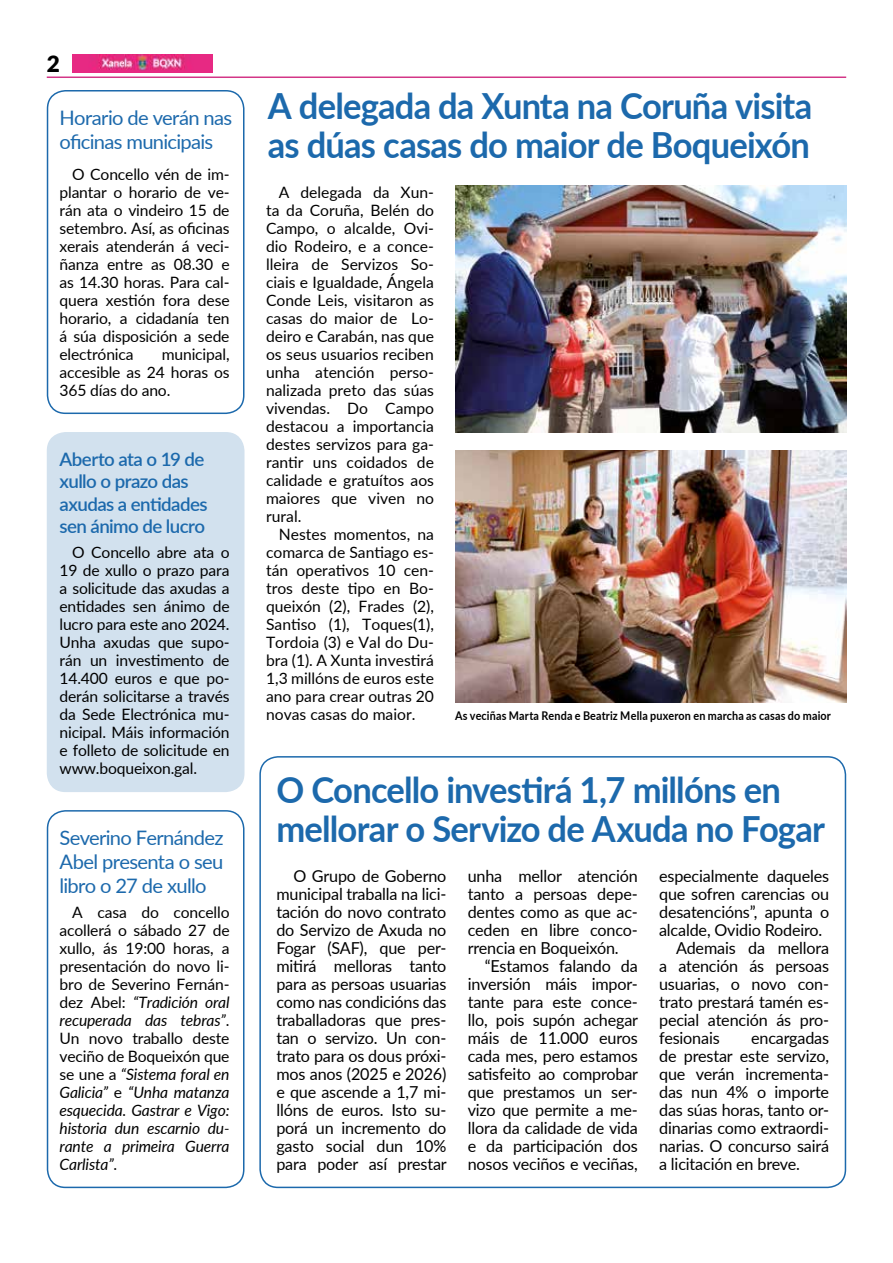
<style>
.page{position:relative;width:893px;height:1263px;background:#fff}
.page>*{position:absolute;margin:0;border:0;box-sizing:border-box;transform-origin:0 0}
.t1{font:700 36px/39px "Lato";letter-spacing:-.025em;color:#1c69ac;scale:.96 1}
.t2{font:900 22.5px "Lato";color:#000}
.t3{font:19.95px/24px "Lato";letter-spacing:-.035em;color:#1c69ac}
.t4{font:600 18.6px/22.5px "Lato";letter-spacing:-.03em;color:#1c69ac}
.t5{font:16.5px/18px "Lato";letter-spacing:-.01em;color:#000;text-align:justify}
.t6{font:15.6px/18px "Lato";letter-spacing:-.01em;color:#000;text-align:justify}
.t7{font:700 12px "Lato";letter-spacing:.015em;color:#000;scale:.9 1}
.s1{font-style:italic}
</style>
<div class="page">
<hr style="left:47px;top:77px;width:799px;height:1px;background:#d33687">
<img style="left:72px;top:54px;width:141px;height:18px">
<div style="left:259px;top:756px;width:587px;height:432px;border:2px solid #1c69ac;border-radius:18px"></div>
<div style="left:47px;top:90px;width:197px;height:324px;border:2px solid #1c69ac;border-radius:18px"></div>
<div style="left:48px;top:433px;width:196px;height:358px;background:#d2e1ee;border-radius:18px"></div>
<div style="left:47px;top:432px;width:197px;height:360px;border:2px solid #d2e1ee;border-radius:18px"></div>
<img style="left:455px;top:186px;width:391px;height:246px">
<img style="left:455px;top:450px;width:391px;height:252px">
<div style="left:47px;top:810px;width:197px;height:378px;border:2px solid #1c69ac;border-radius:18px"></div>
<h2 class="t2" style="left:47px;top:47px;width:15px">2</h2>
<p class="t3" style="left:60px;top:105px;width:174px">Horario de verán nas oficinas municipais</p>
<p class="t6" style="left:60px;top:165px;width:172px;text-indent:13px">O Concello vén de im&shy;plantar o horario de ve&shy;rán ata o vindeiro 15 de setembro. Así, as oficinas xerais atenderán á veci&shy;ñanza entre as 08.30 e as 14.30 horas. Para cal&shy;quera xestión fora dese horario, a cidadanía ten á súa disposición a sede electrónica</p>
<p class="t6" style="left:60px;top:345px;width:172px;text-indent:102px">municipal, accesible as 24 horas os 365 días do ano.</p>
<p class="t4" style="left:60px;top:447px;width:150px">Aberto ata o 19 de xullo o prazo das axudas a entidades sen ánimo de lucro</p>
<p class="t6" style="left:60px;top:543px;width:172px;text-indent:13px">O Concello abre ata o 19 de xullo o prazo para a solicitude das axudas a entidades sen ánimo de lucro para este ano 2024.<br>Unha axudas que supo&shy;rán un investimento de 14.400 euros e que po&shy;derán solicitarse a través da Sede Electrónica mu&shy;nicipal. Máis información e folleto de solicitude en www.boqueixon.gal.</p>
<p class="t3" style="left:60px;top:825px;width:166px;text-align:justify">Severino Fernández Abel presenta o seu libro o 27 de xullo</p>
<p class="t6" style="left:60px;top:903px;width:172px;text-indent:13px">A casa do concello acollerá o sábado 27 de xullo, ás 19:00 horas, a presentación do novo li&shy;bro de Severino Fernán&shy;dez Abel: <span class="s1">“Tradición oral recuperada das tebras”</span>.<br>Un novo traballo deste veciño de Boqueixón que se une a <span class="s1">“Sistema foral en Galicia”</span> e <span class="s1">“Unha matanza esquecida. Gastrar e Vigo: historia dun escarnio du&shy;rante a primeira Guerra Carlista”</span>.</p>
<h1 class="t1" style="left:268px;top:85px;width:569px">A delegada da Xunta na Coruña visita as dúas casas do maior de Boqueixón</h1>
<p class="t6" style="left:266px;top:183px;width:169px;text-indent:13px">A delegada da Xun&shy;ta da Coruña, Belén do Campo, o alcalde, Ovi&shy;dio Rodeiro, e a conce&shy;lleira de Servizos So&shy;ciais e Igualdade, Ángela Conde Leis, visitaron as casas do maior de Lo&shy;deiro e Carabán, nas que os seus usuarios reciben unha atención perso&shy;nalizada preto das súas vivendas. Do Campo destacou a importancia destes servizos para ga&shy;rantir uns coidados de calidade e gratuítos aos maiores que viven no rural.</p>
<p class="t6" style="left:266px;top:525px;width:169px;text-indent:13px">Nestes momentos, na comarca de Santiago es&shy;tán operativos 10 cen&shy;tros deste tipo en Bo&shy;queixón (2), Frades (2), Santiso (1), Toques(1), Tordoia (3) e Val do Du&shy;bra (1). A Xunta investirá 1,3 millóns de euros este ano para crear outras 20 novas casas do maior.</p>
<p class="t7" style="left:455px;top:707px;width:419px">As veciñas Marta Renda e Beatriz Mella puxeron en marcha as casas do maior</p>
<h1 class="t1" style="left:276px;top:769px;width:573px">O Concello investirá 1,7 millóns en mellorar o Servizo de Axuda no Fogar</h1>
<p class="t5" style="left:276px;top:866px;width:172px;text-indent:17px">O Grupo de Goberno municipal traballa na lici&shy;tación do novo contrato do Servizo de Axuda no Fogar (SAF), que per&shy;mitirá melloras tanto para as persoas usuarias como nas condicións das traballadoras que pres&shy;tan o servizo. Un con&shy;trato para os dous próxi&shy;mos anos (2025 e 2026) e que ascende a 1,7 mi&shy;llóns de euros. Isto su&shy;porá un incremento do gasto social dun 10% para poder así prestar</p>
<p class="t5" style="left:468px;top:866px;width:172px">unha mellor atención tanto a persoas depe&shy;dentes como as que ac&shy;ceden en libre conco&shy;rrencia en Boqueixón.</p>
<p class="t5" style="left:468px;top:956px;width:172px;text-indent:17px">“Estamos falando da inversión máis impor&shy;tante para este conce&shy;llo, pois supón achegar máis de 11.000 euros cada mes, pero estamos satisfeito ao comprobar que prestamos un ser&shy;vizo que permite a me&shy;llora da calidade de vida e da participación dos nosos veciños e veciñas,</p>
<p class="t5" style="left:659px;top:866px;width:172px">especialmente daqueles</p>
<p class="t5" style="left:659px;top:884px;width:172px">que sofren carencias ou</p>
<p class="t5" style="left:659px;top:902px;width:172px">desatencións”, apunta o</p>
<p class="t5" style="left:659px;top:920px;width:165px">alcalde, Ovidio Rodeiro.</p>
<p class="t5" style="left:676px;top:938px;width:155px">Ademais da mellora</p>
<p class="t5" style="left:659px;top:956px;width:172px">a atención ás persoas</p>
<p class="t5" style="left:659px;top:974px;width:172px">usuarias, o novo con-</p>
<p class="t5" style="left:659px;top:992px;width:172px">trato prestará tamén es-</p>
<p class="t5" style="left:659px;top:1010px;width:172px">pecial atención ás pro-</p>
<p class="t5" style="left:659px;top:1028px;width:62px">fesionais</p>
<p class="t5" style="left:659px;top:1028px;width:172px;text-indent:92px">encargadas de prestar este servizo, que verán incrementa&shy;das nun 4% o importe das súas horas, tanto or&shy;dinarias como extraordi&shy;narias. O concurso sairá a licitación en breve.</p>
</div>
